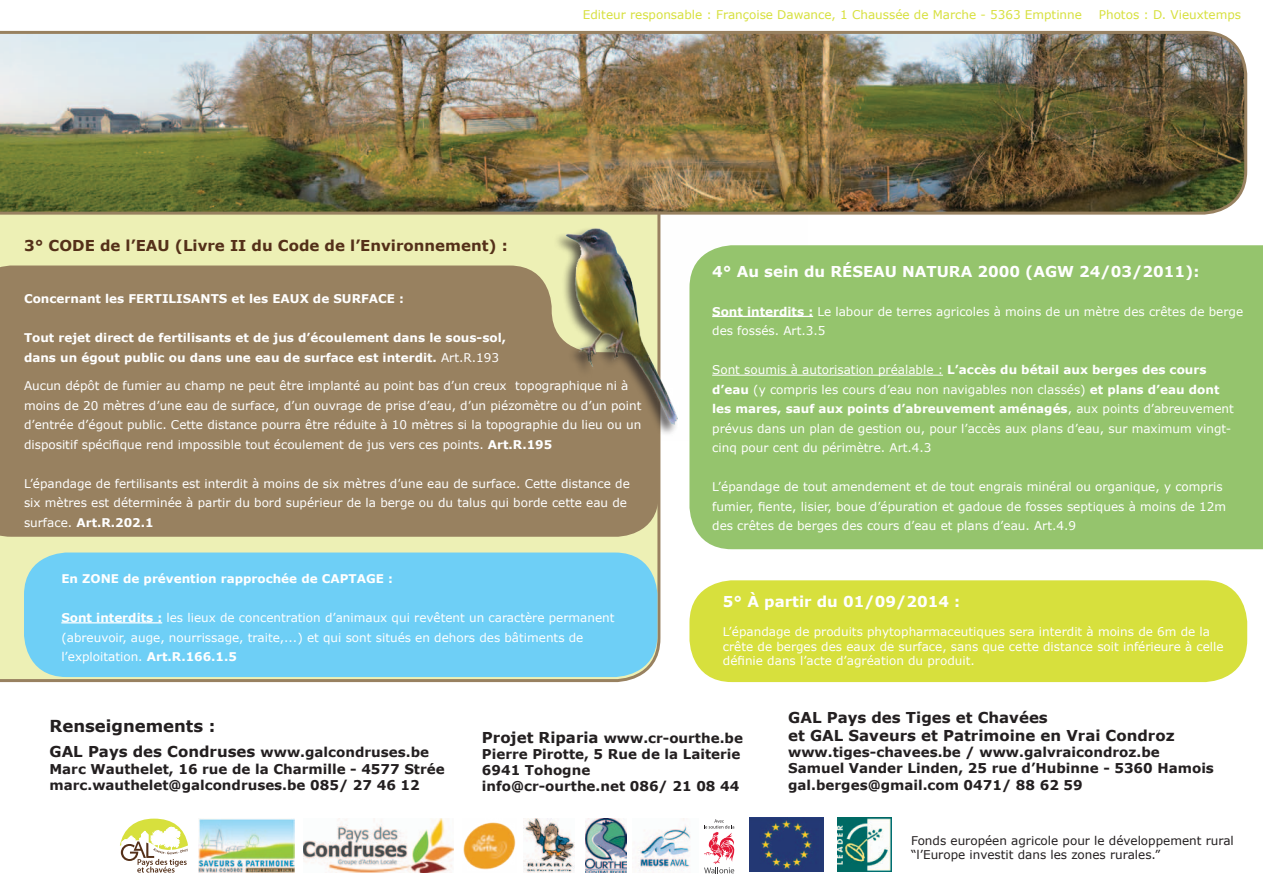
<style>
.page{position:relative;width:1263px;height:893px;background:#fff}
.page>*{position:absolute;margin:0;border:0;box-sizing:border-box;transform-origin:0 0}
.t1{font:700 16.5px "Verdana";color:#231f20}
.t2{font:700 15px/18px "Verdana";color:#231f20}
.t3{font:700 15px "Verdana";color:#fff}
.t4{font:700 15px "Verdana";color:#543019}
.t5{font:700 13.5px/16.2px "Verdana";color:#231f20}
.t6{font:12px/19.5px "Verdana";color:#fff}
.t7{font:700 12px/19.5px "Verdana";color:#fff}
.t8{font:12px "Verdana";color:#d7e03d}
.t9{font:12px/14.4px "Verdana";color:#231f20}
.s1{font-weight:400}
.s2{font-weight:700}
.s3{font-size:15px}
.s4{font-size:13.5px}
</style>
<div class="page">
<svg style="left:0;top:215px;width:660px;height:467px"></svg>
<img style="left:0;top:31px;width:1247px;height:184px">
<div style="left:689px;top:245px;width:574px;height:304px;background:#95c46d"></div>
<hr style="left:712px;top:316px;width:101px;height:1px;background:#fff">
<hr style="left:712px;top:375px;width:231px;height:1px;background:#fff">
<div style="left:24px;top:552px;width:633px;height:125px;background:#6ecff6;border-radius:43px"></div>
<hr style="left:61px;top:622px;width:101px;height:1px;background:#fff">
<div style="left:0;top:266px;width:659px;height:271px;background:#988160"></div>
<img style="left:401px;top:185px;width:407px;height:255px">
<div style="left:689px;top:580px;width:558px;height:102px;background:#d7e03d;border-radius:43px"></div>
<img style="left:198px;top:819px;width:96px;height:54px">
<svg style="left:120px;top:819px;width:68px;height:54px"></svg>
<img style="left:303px;top:819px;width:151px;height:54px">
<svg style="left:704px;top:819px;width:30px;height:54px"></svg>
<img style="left:838px;top:818px;width:53px;height:54px">
<img style="left:749px;top:818px;width:75px;height:54px">
<img style="left:463px;top:822px;width:53px;height:48px">
<img style="left:524px;top:819px;width:50px;height:54px">
<img style="left:586px;top:819px;width:41px;height:54px">
<img style="left:639px;top:819px;width:52px;height:54px">
<p class="t8" style="left:583px;top:6px;width:500px">Editeur responsable : Françoise Dawance, 1 Chaussée de Marche - 5363 Emptinne</p>
<p class="t8" style="left:1099px;top:6px;width:144px">Photos : D. Vieuxtemps</p>
<p class="t4" style="left:24px;top:235px;width:485px">3° CODE de l’EAU (Livre II du Code de l’Environnement) :</p>
<p class="t7" style="left:24px;top:289px;width:381px">Concernant les FERTILISANTS et les EAUX de SURFACE :</p>
<p class="t7" style="left:24px;top:328px;width:484px">Tout rejet direct de fertilisants et de jus d’écoulement dans le sous-sol, dans un égout public ou dans une eau de surface est interdit. <span class="s1">Art.R.193</span></p>
<p class="t6" style="left:24px;top:376px;width:619px">Aucun dépôt de fumier au champ ne peut être implanté au point bas d’un creux topographique ni à moins de 20 mètres d’une eau de surface, d’un ouvrage de prise d’eau, d’un piézomètre ou d’un point d’entrée d’égout public. Cette distance pourra être réduite à 10 mètres si la topographie du lieu ou un dispositif spécifique rend impossible tout écoulement de jus vers ces points. <span class="s2">Art.R.195</span></p>
<p class="t6" style="left:24px;top:473px;width:607px">L’épandage de fertilisants est interdit à moins de six mètres d’une eau de surface. Cette distance de six mètres est déterminée à partir du bord supérieur de la berge ou du talus qui borde cette eau de surface. <span class="s2">Art.R.202.1</span></p>
<p class="t7" style="left:61px;top:569px;width:333px">En ZONE de prévention rapprochée de CAPTAGE :</p>
<p class="t6" style="left:61px;top:608px;width:555px"><span class="s2">Sont interdits :</span> les lieux de concentration d’animaux qui revêtent un caractère permanent (abreuvoir, auge, nourrissage, traite,...) et qui sont situés en dehors des bâtiments de l’exploitation. <span class="s2">Art.R.166.1.5</span></p>
<p class="t3" style="left:712px;top:261px;width:489px">4° Au sein du RÉSEAU NATURA 2000 (AGW 24/03/2011):</p>
<p class="t6" style="left:712px;top:301px;width:532px"><span class="s2">Sont interdits :</span> Le labour de terres agricoles à moins de un mètre des crêtes de berge des fossés. Art.3.5</p>
<p class="t6" style="left:712px;top:360px;width:523px">Sont soumis à autorisation préalable : <span class="s2">L’accès du bétail aux berges des cours d’eau</span> (y compris les cours d’eau non navigables non classés) <span class="s2">et plans d’eau dont les mares, sauf aux points d’abreuvement aménagés</span>, aux points d’abreuvement prévus dans un plan de gestion ou, pour l’accès aux plans d’eau, sur maximum vingt&shy;cinq pour cent du périmètre. Art.4.3</p>
<p class="t6" style="left:712px;top:477px;width:515px">L’épandage de tout amendement et de tout engrais minéral ou organique, y compris fumier, fiente, lisier, boue d’épuration et gadoue de fosses septiques à moins de 12m des crêtes de berges des cours d’eau et plans d’eau. Art.4.9</p>
<p class="t3" style="left:723px;top:591px;width:239px">5° À partir du 01/09/2014 :</p>
<p class="t6" style="left:723px;top:625px;width:502px;line-height:14.4px">L’épandage de produits phytopharmaceutiques sera interdit à moins de 6m de la crête de berges des eaux de surface, sans que cette distance soit inférieure à celle définie dans l’acte d’agréation du produit.</p>
<h1 class="t1" style="left:50px;top:714px;width:167px">Renseignements :</h1>
<p class="t2" style="left:788px;top:708px;width:388px">GAL Pays des Tiges et Chavées<br>et GAL Saveurs et Patrimoine en Vrai Condroz</p>
<p class="t5" style="left:788px;top:744px;width:427px">www.tiges-chavees.be / www.galvraicondroz.be<br>Samuel Vander Linden, 25 rue d’Hubinne - 5360 Hamois gal.berges@gmail.com 0471/ 88 62 59</p>
<p class="t5" style="left:482px;top:730px;width:263px"><span class="s3">Projet Riparia</span> www.cr-ourthe.be<br>Pierre Pirotte, 5 Rue de la Laiterie<br>6941 Tohogne<br>info@cr-ourthe.net 086/ 21 08 44</p>
<p class="t2" style="left:50px;top:743px;width:381px">GAL Pays des Condruses <span class="s4">www.galcondruses.be</span></p>
<p class="t5" style="left:50px;top:760px;width:397px">Marc Wauthelet, 16 rue de la Charmille - 4577 Strée marc.wauthelet@galcondruses.be 085/ 27 46 12</p>
<p class="t9" style="left:911px;top:833px;width:324px">Fonds européen agricole pour le développement rural “l’Europe investit dans les zones rurales.”</p>
</div>
